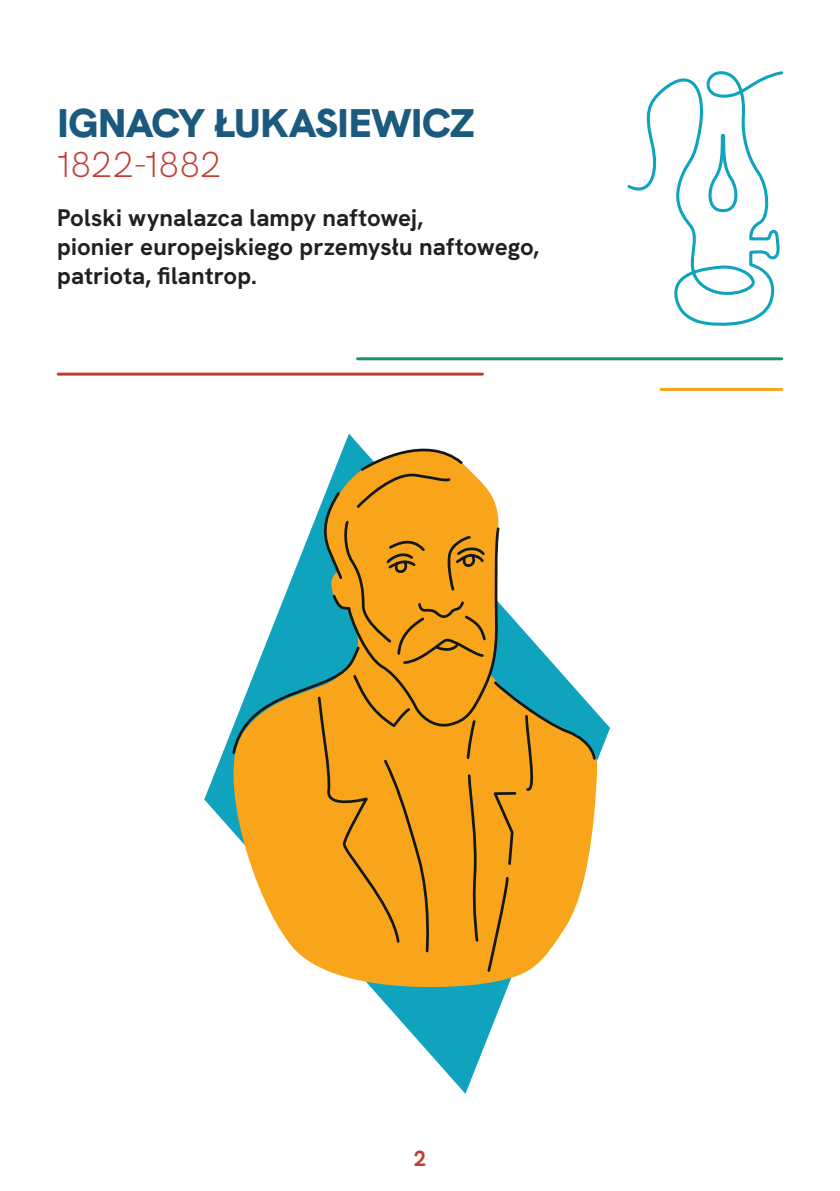
<style>
.page{position:relative;width:840px;height:1191px;background:#fff}
.page>*{position:absolute;margin:0;border:0;box-sizing:border-box;transform-origin:0 0}
.imie_i_nazwisko{font:900 40px "HK Grotesk";letter-spacing:-.01em;color:#1b5a7d}
.data{font:300 36px "HK Grotesk";letter-spacing:-.01em;color:#c13b33}
.lead{font:700 24px/28.8px "HK Grotesk";color:#231f20}
.t1{font:700 22px "HK Grotesk";color:#c13b33}
</style>
<div class="page">
<svg style="left:204px;top:433px;width:405px;height:660px"></svg>
<hr style="left:58px;top:372px;width:424px;height:3px;background:#c13b33">
<hr style="left:357px;top:357px;width:424px;height:3px;background:#189372">
<hr style="left:660px;top:388px;width:121px;height:3px;background:#f9a51b">
<svg style="left:215px;top:438px;width:382px;height:555px"></svg>
<svg style="left:230px;top:434px;width:366px;height:539px"></svg>
<svg style="left:627px;top:71px;width:157px;height:255px"></svg>
<p class="imie_i_nazwisko" style="left:57px;top:92px;width:418px">IGNACY ŁUKASIEWICZ</p>
<p class="data" style="left:57px;top:137px;width:165px">1822-1882</p>
<p class="lead" style="left:57px;top:203px;width:483px">Polski wynalazca lampy naftowej,<br>pionier europejskiego przemysłu naftowego, patriota, filantrop.</p>
<p class="t1" style="left:413px;top:1144px;width:14px">2</p>
</div>
